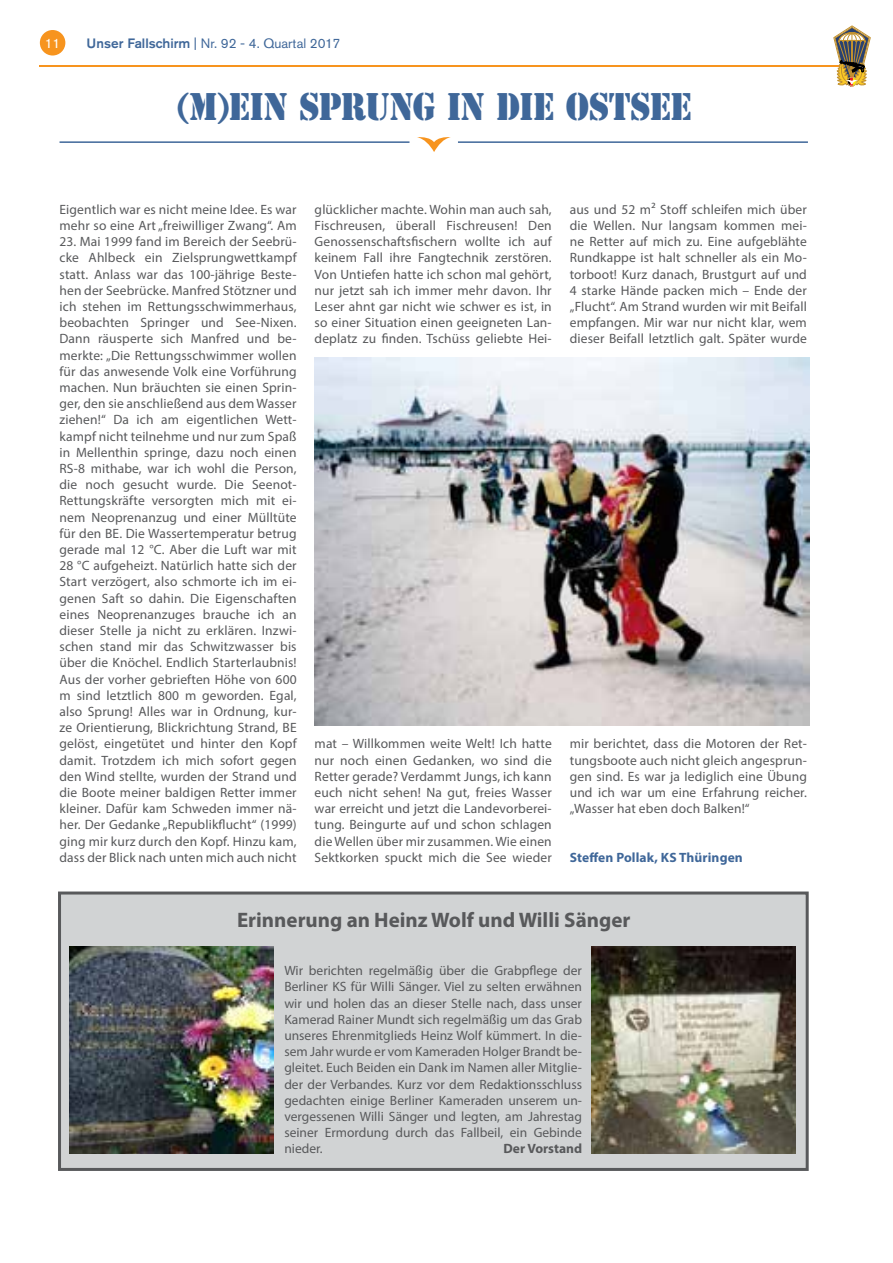
<style>
.page{position:relative;width:893px;height:1263px;background:#fff}
.page>*{position:absolute;margin:0;border:0;box-sizing:border-box;transform-origin:0 0}
.t1{font:36px "Stencil Std";letter-spacing:-.025em;color:#3f6799;scale:.91 1}
.t2{font:700 21px "Myriad Pro";color:#58595b}
.t3{font:13.5px/16.2px "Myriad Pro";letter-spacing:.01em;color:#58595b;text-align:justify}
.t4{font:13.5px "Akzidenz Grotesk Pro";color:#3f6799}
.t5{font:700 13.5px "Myriad Pro";letter-spacing:.01em;color:#3f6799}
.t6{font:700 13.5px "Myriad Pro";color:#58595b}
.t7{font:13.5px "Akzidenz Grotesk Pro";color:#fff}
.s1{font-weight:500}
</style>
<div class="page">
<hr style="left:60px;top:141px;width:349px;height:2px;background:#3f6799">
<svg style="left:417px;top:137px;width:34px;height:15px"></svg>
<hr style="left:458px;top:141px;width:350px;height:2px;background:#3f6799">
<img style="left:315px;top:358px;width:495px;height:367px">
<div style="left:58px;top:891px;width:751px;height:280px;background:#d1d3d4;border:3px solid #58595b"></div>
<img style="left:70px;top:946px;width:203px;height:207px">
<img style="left:592px;top:946px;width:203px;height:207px">
<div style="left:40px;top:30px;width:25px;height:26px;background:#f7941e;border-radius:50%"></div>
<hr style="left:40px;top:65px;width:805px;height:1px;background:#f7941e">
<svg style="left:833px;top:25px;width:38px;height:61px"></svg>
<p class="t7" style="left:45px;top:34px;width:17px">11</p>
<p class="t4" style="left:87px;top:34px;width:255px"><span class="s1">Unser Fallschirm</span> | Nr. 92 - 4. Quartal 2017</p>
<h1 class="t1" style="left:176px;top:84px;width:568px">(M)EIN SPRUNG IN DIE OSTSEE</h1>
<p class="t3" style="left:60px;top:201px;width:239px">Eigentlich war es nicht meine Idee. Es war mehr so eine Art „freiwilliger Zwang“. Am</p>
<p class="t3" style="left:60px;top:233px;width:239px">23. Mai 1999 fand im Bereich der Seebrü&shy;cke Ahlbeck ein Zielsprungwettkampf statt. Anlass war das 100-jährige Beste&shy;hen der Seebrücke. Manfred Stötzner und ich stehen im Rettungsschwimmerhaus, beobachten Springer und See-Nixen.<br>Dann räusperte sich Manfred und be&shy;merkte: „Die Rettungsschwimmer wollen für das anwesende Volk eine Vorführung machen. Nun bräuchten sie einen Sprin&shy;ger, den sie anschließend aus dem Wasser ziehen!“ Da ich am eigentlichen Wett&shy;kampf nicht teilnehme und nur zum Spaß in Mellenthin springe, dazu noch einen RS-8 mithabe, war ich wohl die Person, die noch gesucht wurde. Die Seenot-Rettungskräfte versorgten mich mit ei&shy;nem Neoprenanzug und einer Mülltüte für den BE. Die Wassertemperatur betrug gerade mal 12 °C. Aber die Luft war mit 28 °C aufgeheizt. Natürlich hatte sich der Start verzögert, also schmorte ich im ei&shy;genen Saft so dahin. Die Eigenschaften eines Neoprenanzuges brauche ich an dieser Stelle ja nicht zu erklären. Inzwi&shy;schen stand mir das Schwitzwasser bis über die Knöchel. Endlich Starterlaubnis!<br>Aus der vorher gebrieften Höhe von 600 m sind letztlich 800 m geworden. Egal, also Sprung! Alles war in Ordnung, kur&shy;ze Orientierung, Blickrichtung Strand, BE gelöst, eingetütet und hinter den Kopf damit. Trotzdem ich mich sofort gegen den Wind stellte, wurden der Strand und die Boote meiner baldigen Retter immer kleiner. Dafür kam Schweden immer nä&shy;her. Der Gedanke „Republikflucht“ (1999) ging mir kurz durch den Kopf. Hinzu kam, dass der Blick nach unten mich auch nicht</p>
<p class="t3" style="left:315px;top:201px;width:239px">glücklicher machte. Wohin man auch sah, Fischreusen, überall Fischreusen! Den Genossenschaftsfischern wollte ich auf keinem Fall ihre Fangtechnik zerstören.<br>Von Untiefen hatte ich schon mal gehört, nur jetzt sah ich immer mehr davon. Ihr Leser ahnt gar nicht wie schwer es ist, in so einer Situation einen geeigneten Lan&shy;deplatz zu finden. Tschüss geliebte Hei-</p>
<p class="t3" style="left:315px;top:736px;width:239px">mat – Willkommen weite Welt! Ich hatte nur noch einen Gedanken, wo sind die Retter gerade? Verdammt Jungs, ich kann euch nicht sehen! Na gut, freies Wasser war erreicht und jetzt die Landevorberei&shy;tung. Beingurte auf und schon schlagen die Wellen über mir zusammen. Wie einen Sektkorken spuckt mich die See wieder</p>
<p class="t3" style="left:570px;top:201px;width:239px">aus und 52 m² Stoff schleifen mich über die Wellen. Nur langsam kommen mei&shy;ne Retter auf mich zu. Eine aufgeblähte Rundkappe ist halt schneller als ein Mo&shy;torboot! Kurz danach, Brustgurt auf und 4 starke Hände packen mich – Ende der „Flucht“. Am Strand wurden wir mit Beifall empfangen. Mir war nur nicht klar, wem dieser Beifall letztlich galt. Später wurde</p>
<p class="t3" style="left:570px;top:736px;width:239px">mir berichtet, dass die Motoren der Ret&shy;tungsboote auch nicht gleich angesprun&shy;gen sind. Es war ja lediglich eine Übung und ich war um eine Erfahrung reicher. „Wasser hat eben doch Balken!“</p>
<p class="t5" style="left:570px;top:848px;width:175px">Steffen Pollak, KS Thüringen</p>
<h2 class="t2" style="left:237px;top:906px;width:395px">Erinnerung an Heinz Wolf und Willi Sänger</h2>
<p class="t3" style="left:284px;top:962px;width:299px">Wir berichten regelmäßig über die Grabpflege der Berliner KS für Willi Sänger. Viel zu selten erwähnen wir und holen das an dieser Stelle nach, dass unser Kamerad Rainer Mundt sich regelmäßig um das Grab unseres Ehrenmitglieds Heinz Wolf kümmert. In die&shy;sem Jahr wurde er vom Kameraden Holger Brandt be&shy;gleitet. Euch Beiden ein Dank im Namen aller Mitglie&shy;der der Verbandes. Kurz vor dem Redaktionsschluss gedachten einige Berliner Kameraden unserem un&shy;vergessenen Willi Sänger und legten, am Jahrestag seiner Ermordung durch das Fallbeil, ein Gebinde nieder.</p>
<p class="t6" style="left:503px;top:1140px;width:80px">Der Vorstand</p>
</div>
